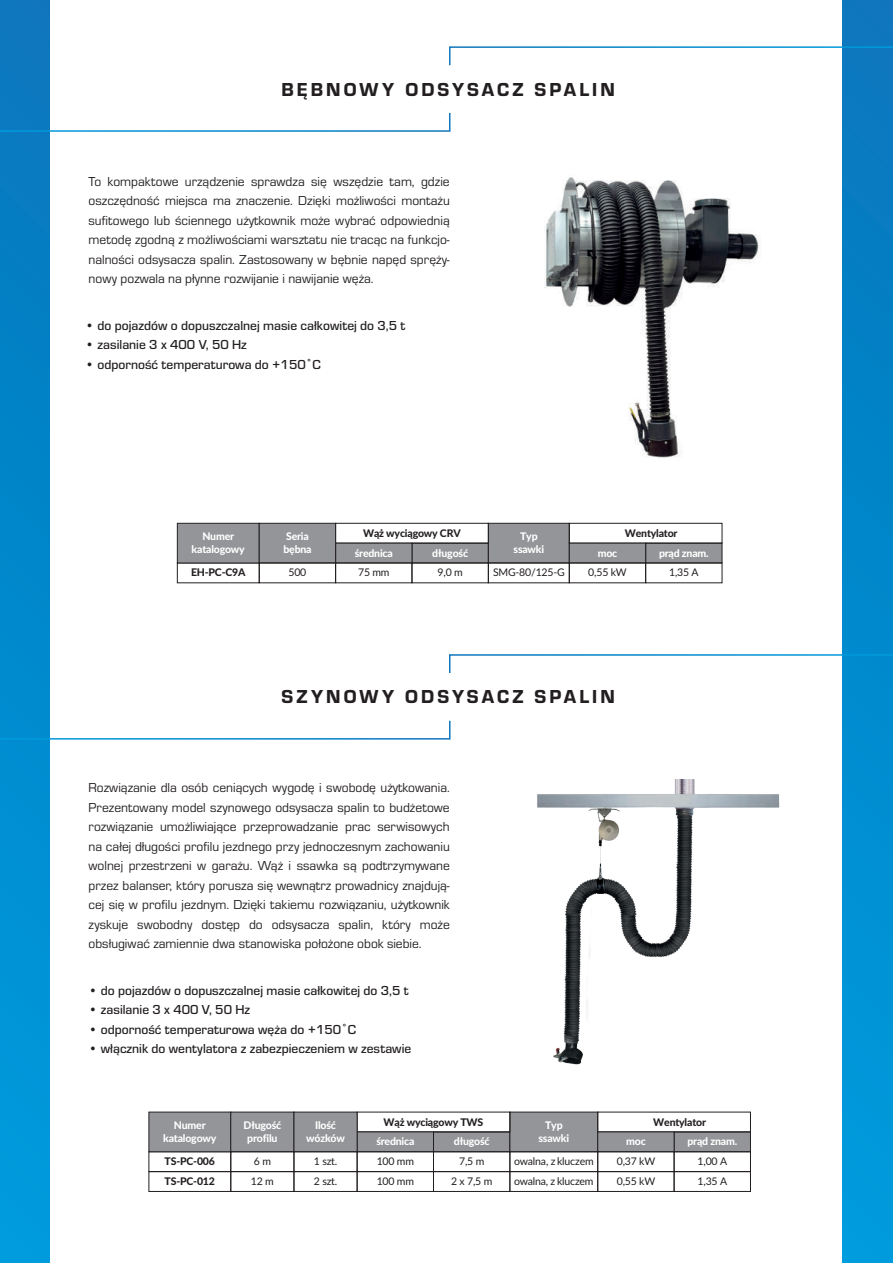
<style>
.page{position:relative;width:893px;height:1263px;background:#fff}
.page>*{position:absolute;margin:0;border:0;box-sizing:border-box;transform-origin:0 0}
.t1{font:19.5px "Eurostile Hea";letter-spacing:.16em;color:#231f20}
.t2{font:13.5px/19.5px "Eurostile";color:#231f20;text-align:justify}
.t3{font:500 13.5px "Eurostile";color:#231f20}
.t4{font:800 10.5px/12.6px "Lato";letter-spacing:-.015em;color:#fff;text-align:center}
.t5{font:10.5px/19.8px "Lato";letter-spacing:-.015em;color:#231f20}
.t6{font:800 10.5px/19.8px "Lato";letter-spacing:-.015em;color:#231f20}
.s1{font-size:15px}
</style>
<div class="page">
<div style="left:843px;top:0;width:50px;height:1263px;background:linear-gradient(to bottom,#0876bc,#009cde)"></div>
<div style="left:0;top:0;width:50px;height:1263px;background:linear-gradient(to bottom,#0876bc,#009cde)"></div>
<img style="left:544px;top:177px;width:216px;height:281px">
<svg style="left:449px;top:46px;width:444px;height:21px"></svg>
<svg style="left:0;top:111px;width:451px;height:21px"></svg>
<svg style="left:449px;top:653px;width:444px;height:21px"></svg>
<svg style="left:0;top:719px;width:451px;height:21px"></svg>
<img style="left:537px;top:780px;width:243px;height:285px">
<div style="left:433px;top:1132px;width:77px;height:20px;background:#939598;border:1px solid #231f20"></div>
<div style="left:433px;top:1151px;width:77px;height:21px;border:1px solid #231f20"></div>
<div style="left:433px;top:1171px;width:77px;height:20px;border:1px solid #231f20"></div>
<div style="left:510px;top:1112px;width:88px;height:40px;background:#939598;border:1px solid #231f20"></div>
<div style="left:510px;top:1151px;width:88px;height:21px;border:1px solid #231f20"></div>
<div style="left:510px;top:1171px;width:88px;height:20px;border:1px solid #231f20"></div>
<div style="left:149px;top:1171px;width:82px;height:20px;border:1px solid #231f20"></div>
<div style="left:357px;top:1112px;width:153px;height:20px;border:1px solid #231f20"></div>
<div style="left:357px;top:1132px;width:77px;height:20px;background:#939598"></div>
<div style="left:149px;top:1112px;width:82px;height:40px;background:#939598;border:1px solid #231f20"></div>
<div style="left:357px;top:1151px;width:77px;height:21px;border:1px solid #231f20"></div>
<div style="left:357px;top:1171px;width:77px;height:20px;border:1px solid #231f20"></div>
<div style="left:674px;top:1132px;width:77px;height:20px;background:#939598;border:1px solid #231f20"></div>
<div style="left:674px;top:1151px;width:77px;height:21px;border:1px solid #231f20"></div>
<div style="left:674px;top:1171px;width:77px;height:20px;border:1px solid #231f20"></div>
<div style="left:598px;top:1112px;width:153px;height:20px;border:1px solid #231f20"></div>
<div style="left:598px;top:1132px;width:76px;height:20px;background:#939598"></div>
<div style="left:598px;top:1151px;width:76px;height:21px;border:1px solid #231f20"></div>
<div style="left:598px;top:1171px;width:76px;height:20px;border:1px solid #231f20"></div>
<div style="left:231px;top:1112px;width:63px;height:40px;background:#939598;border:1px solid #231f20"></div>
<div style="left:231px;top:1151px;width:63px;height:21px;border:1px solid #231f20"></div>
<div style="left:231px;top:1171px;width:63px;height:20px;border:1px solid #231f20"></div>
<div style="left:294px;top:1112px;width:63px;height:40px;background:#939598;border:1px solid #231f20"></div>
<div style="left:294px;top:1151px;width:63px;height:21px;border:1px solid #231f20"></div>
<div style="left:294px;top:1171px;width:63px;height:20px;border:1px solid #231f20"></div>
<div style="left:412px;top:543px;width:76px;height:20px;background:#939598;border:1px solid #231f20"></div>
<div style="left:412px;top:563px;width:76px;height:20px;border:1px solid #231f20"></div>
<div style="left:488px;top:523px;width:81px;height:40px;background:#939598;border:1px solid #231f20"></div>
<div style="left:488px;top:563px;width:81px;height:20px;border:1px solid #231f20"></div>
<div style="left:177px;top:563px;width:82px;height:20px;border:1px solid #231f20"></div>
<div style="left:335px;top:523px;width:153px;height:20px;border:1px solid #231f20"></div>
<div style="left:335px;top:543px;width:77px;height:20px;background:#939598;border:1px solid #231f20"></div>
<div style="left:177px;top:523px;width:82px;height:40px;background:#939598;border:1px solid #231f20"></div>
<div style="left:335px;top:563px;width:77px;height:20px;border:1px solid #231f20"></div>
<div style="left:645px;top:543px;width:77px;height:20px;background:#939598;border:1px solid #231f20"></div>
<div style="left:645px;top:563px;width:77px;height:20px;border:1px solid #231f20"></div>
<div style="left:569px;top:523px;width:153px;height:20px;border:1px solid #231f20"></div>
<div style="left:569px;top:543px;width:77px;height:20px;background:#939598;border:1px solid #231f20"></div>
<div style="left:569px;top:563px;width:77px;height:20px;border:1px solid #231f20"></div>
<div style="left:259px;top:523px;width:77px;height:40px;background:#939598;border:1px solid #231f20"></div>
<div style="left:259px;top:563px;width:77px;height:20px;border:1px solid #231f20"></div>
<h1 class="t1" style="left:282px;top:75px;width:335px">BĘBNOWY ODSYSACZ SPALIN</h1>
<p class="t2" style="left:89px;top:171px;width:363px">To kompaktowe urządzenie sprawdza się wszędzie tam, gdzie oszczędność miejsca ma znaczenie. Dzięki możliwości montażu sufitowego lub ściennego użytkownik może wybrać odpowiednią metodę zgodną z możliwościami warsztatu nie tracąc na funkcjo&shy;nalności odsysacza spalin. Zastosowany w bębnie napęd spręży&shy;nowy pozwala na płynne rozwijanie i nawijanie węża.</p>
<p class="t3" style="left:85px;top:316px;width:322px">• do pojazdów o dopuszczalnej masie całkowitej do 3,5 t</p>
<p class="t3" style="left:85px;top:335px;width:163px">• zasilanie 3 x 400 V, 50 Hz</p>
<p class="t3" style="left:85px;top:355px;width:237px">• odporność temperaturowa do +150<span class="s1">˚</span>C</p>
<p class="t4" style="left:192px;top:530px;width:55px">Numer katalogowy</p>
<p class="t6" style="left:191px;top:562px;width:56px">EH-PC-C9A</p>
<p class="t4" style="left:283px;top:530px;width:30px;text-align:left">Seria bębna</p>
<p class="t5" style="left:288px;top:562px;width:19px">500</p>
<p class="t6" style="left:363px;top:522px;width:99px">Wąż wyciągowy CRV</p>
<p class="t4" style="left:355px;top:546px;width:40px">średnica</p>
<p class="t4" style="left:432px;top:546px;width:37px">długość</p>
<p class="t5" style="left:358px;top:562px;width:33px">75 mm</p>
<p class="t5" style="left:438px;top:562px;width:27px">9,0 m</p>
<p class="t4" style="left:513px;top:530px;width:32px">Typ ssawki</p>
<p class="t6" style="left:625px;top:522px;width:54px">Wentylator</p>
<p class="t4" style="left:598px;top:546px;width:21px">moc</p>
<p class="t4" style="left:659px;top:546px;width:51px">prąd znam.</p>
<p class="t5" style="left:493px;top:562px;width:73px">SMG-80/125-G</p>
<p class="t5" style="left:588px;top:562px;width:40px">0,55 kW</p>
<p class="t5" style="left:669px;top:562px;width:31px">1,35 A</p>
<h1 class="t1" style="left:282px;top:683px;width:335px">SZYNOWY ODSYSACZ SPALIN</h1>
<p class="t2" style="left:89px;top:777px;width:363px">Rozwiązanie dla osób ceniących wygodę i swobodę użytkowania.<br>Prezentowany model szynowego odsysacza spalin to budżetowe rozwiązanie umożliwiające przeprowadzanie prac serwisowych na całej długości profilu jezdnego przy jednoczesnym zachowaniu wolnej przestrzeni w garażu. Wąż i ssawka są podtrzymywane przez balanser, który porusza się wewnątrz prowadnicy znajdują&shy;cej się w profilu jezdnym. Dzięki takiemu rozwiązaniu, użytkownik zyskuje swobodny dostęp do odsysacza spalin, który może obsługiwać zamiennie dwa stanowiska położone obok siebie.</p>
<p class="t3" style="left:89px;top:981px;width:322px">• do pojazdów o dopuszczalnej masie całkowitej do 3,5 t</p>
<p class="t3" style="left:89px;top:1001px;width:163px">• zasilanie 3 x 400 V, 50 Hz</p>
<p class="t3" style="left:89px;top:1020px;width:269px">• odporność temperaturowa węża do +150<span class="s1">˚</span>C</p>
<p class="t3" style="left:89px;top:1040px;width:324px">• włącznik do wentylatora z zabezpieczeniem w zestawie</p>
<p class="t4" style="left:163px;top:1118px;width:55px">Numer katalogowy</p>
<p class="t6" style="left:165px;top:1151px;width:52px">TS-PC-006<br>TS-PC-012</p>
<p class="t4" style="left:244px;top:1118px;width:39px">Długość prof ilu</p>
<p class="t5" style="left:251px;top:1151px;width:24px">6 m<br>12 m</p>
<p class="t4" style="left:306px;top:1118px;width:40px">Ilość wózków</p>
<p class="t5" style="left:314px;top:1151px;width:25px">1 szt.<br>2 szt.</p>
<p class="t6" style="left:384px;top:1111px;width:101px">Wąż wyciągowy TWS</p>
<p class="t4" style="left:376px;top:1135px;width:40px">średnica</p>
<p class="t4" style="left:454px;top:1135px;width:37px">długość</p>
<p class="t5" style="left:377px;top:1151px;width:39px">100 mm<br>100 mm</p>
<p class="t5" style="left:451px;top:1151px;width:43px;text-align:center">7,5 m<br>2 x 7,5 m</p>
<p class="t4" style="left:538px;top:1118px;width:32px">Typ ssawki</p>
<p class="t5" style="left:514px;top:1151px;width:81px">owalna, z kluczem owalna, z kluczem</p>
<p class="t6" style="left:653px;top:1111px;width:54px">Wentylator</p>
<p class="t4" style="left:626px;top:1135px;width:21px">moc</p>
<p class="t4" style="left:687px;top:1135px;width:51px">prąd znam.</p>
<p class="t5" style="left:617px;top:1151px;width:40px">0,37 kW<br>0,55 kW</p>
<p class="t5" style="left:698px;top:1151px;width:31px">1,00 A<br>1,35 A</p>
</div>
